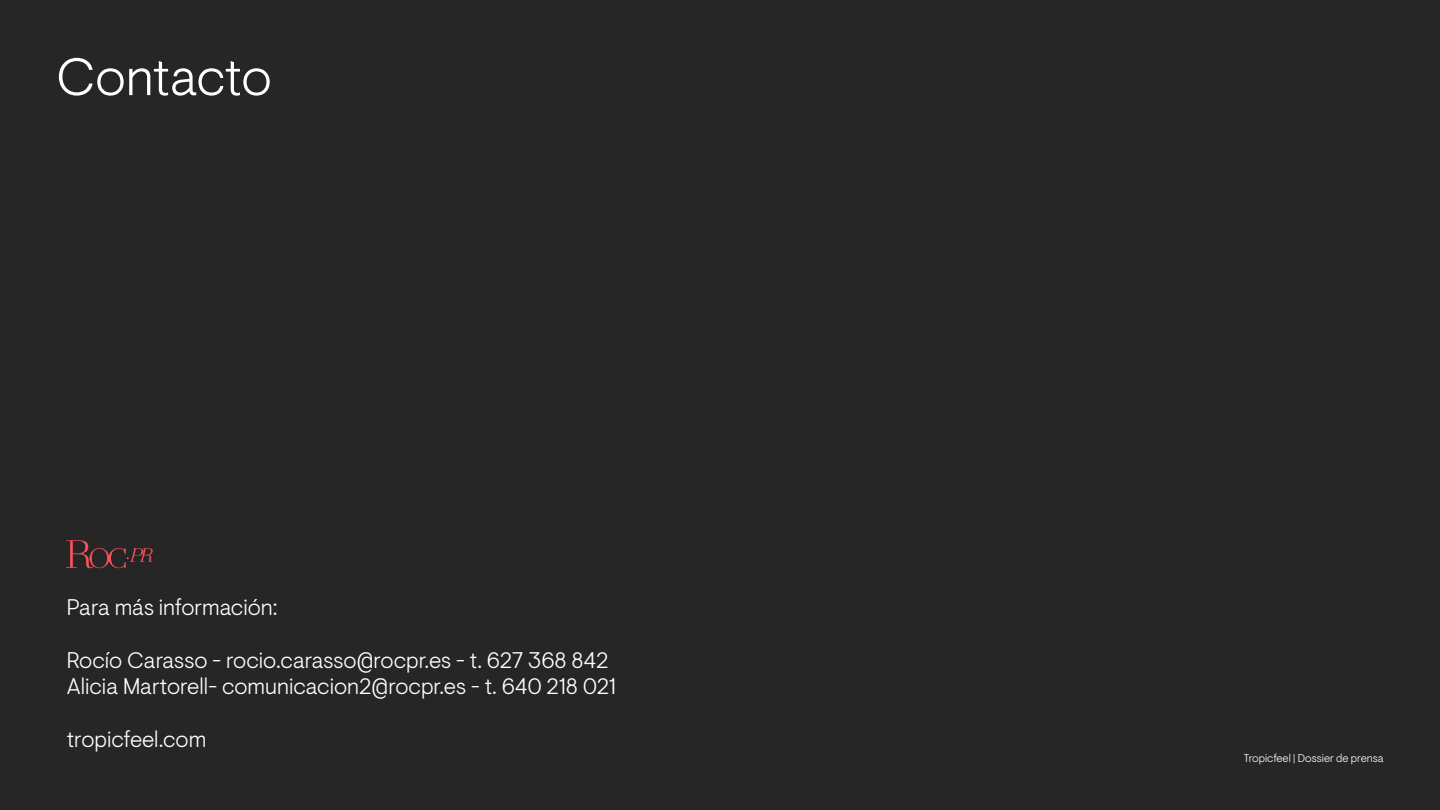
<style>
.page{position:relative;width:1440px;height:810px;background:#262626}
.page>*{position:absolute;margin:0;border:0;box-sizing:border-box;transform-origin:0 0}
.t1{font:300 52.5px "Visuelt Pro";letter-spacing:-.01em;color:#fff}
.t2{font:300 22.5px/26.2px "Visuelt Pro";color:#fff}
.t3{font:300 11.25px "Visuelt Pro";color:#fff}
</style>
<div class="page">
<img style="left:66px;top:540px;width:87px;height:29px">
<h1 class="t1" style="left:56px;top:46px;width:217px">Contacto</h1>
<p class="t2" style="left:67px;top:596px;width:212px">Para más información:</p>
<p class="t2" style="left:67px;top:648px;width:551px">Rocío Carasso - rocio.carasso@rocpr.es - t. 627 368 842<br>Alicia Martorell- comunicacion2@rocpr.es - t. 640 218 021</p>
<p class="t2" style="left:67px;top:727px;width:141px">tropicfeel.com</p>
<p class="t3" style="left:1244px;top:752px;width:141px">Tropicfeel | Dossier de prensa</p>
</div>
